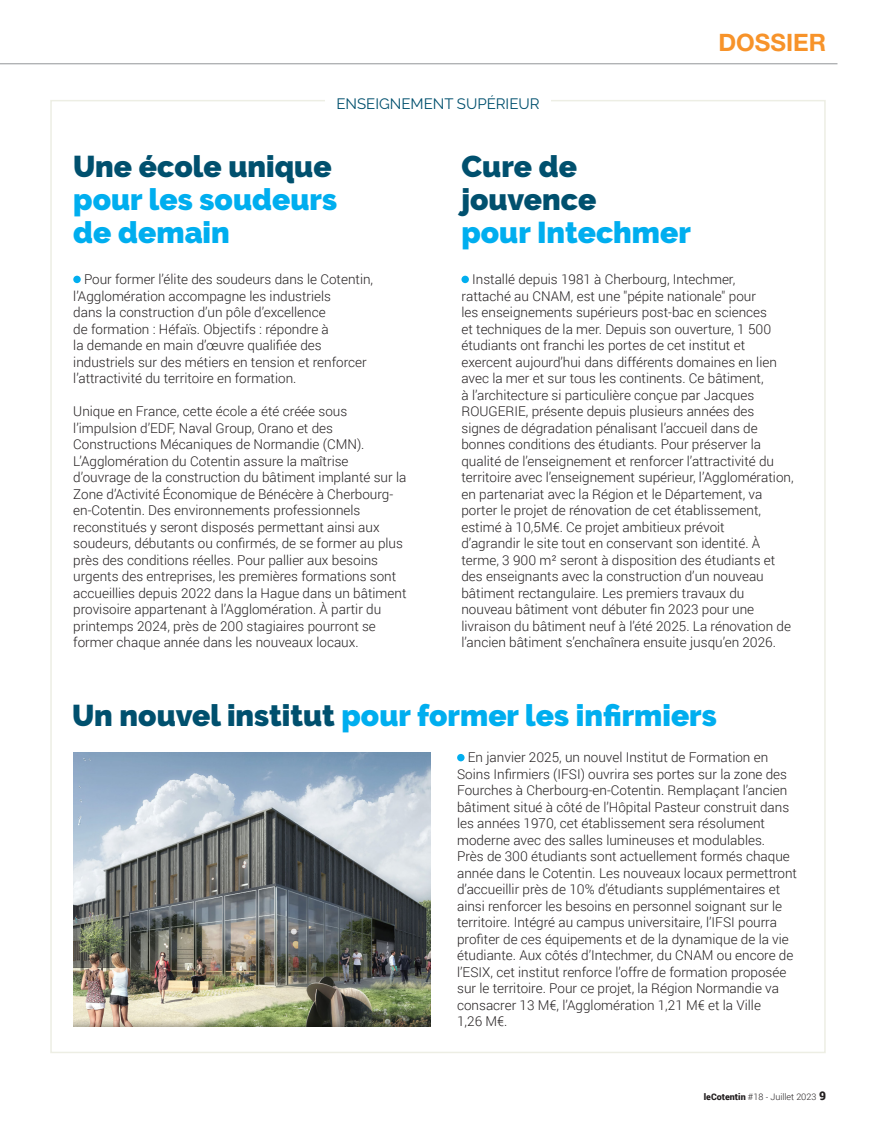
<style>
.page{position:relative;width:893px;height:1127px;background:#fff}
.page>*{position:absolute;margin:0;border:0;box-sizing:border-box;transform-origin:0 0}
.t1{font:900 30px "Raleway";color:#00aeef}
.t2{font:900 30px "Raleway";color:#00506e}
.t3{font:700 24px "Helvetica Neue LT Std";color:#f7932a}
.t4{font:15px "Raleway";color:#00506e}
.t5{font:300 13.5px/16.5px "Roboto";color:#231f20}
.t6{font:300 9px "Roboto";color:#231f20}
.s1{color:#00506e}
.s2{font-weight:900}
.s3{font-weight:900;font-size:12px}
</style>
<div class="page">
<hr style="left:0;top:64px;width:837px;height:1px;background:#939598">
<div style="left:73px;top:276px;width:8px;height:7px;background:#00aeef;border-radius:50%"></div>
<div style="left:461px;top:276px;width:8px;height:7px;background:#00aeef;border-radius:50%"></div>
<div style="left:457px;top:754px;width:8px;height:7px;background:#00aeef;border-radius:50%"></div>
<img style="left:74px;top:752px;width:356px;height:274px">
<p class="t4" style="left:336px;top:95px;width:205px">ENSEIGNEMENT SUPÉRIEUR</p>
<p class="t2" style="left:73px;top:149px;width:260px">Une école unique</p>
<p class="t1" style="left:73px;top:182px;width:265px">pour les soudeurs</p>
<p class="t1" style="left:73px;top:215px;width:158px">de demain</p>
<p class="t2" style="left:461px;top:149px;width:117px">Cure de</p>
<p class="t2" style="left:461px;top:182px;width:136px">jouvence</p>
<p class="t1" style="left:461px;top:215px;width:231px">pour Intechmer</p>
<p class="t3" style="left:718px;top:28px;width:109px">DOSSIER</p>
<p class="t5" style="left:73px;top:271px;width:301px;text-indent:11px">Pour former l’élite des soudeurs dans le Cotentin, l’Agglomération accompagne les industriels<br>dans la construction d’un pôle d’excellence<br>de formation : Héfaïs. Objectifs : répondre à<br>la demande en main d’œuvre qualifiée des industriels sur des métiers en tension et renforcer l’attractivité du territoire en formation.</p>
<p class="t5" style="left:73px;top:403px;width:335px">Unique en France, cette école a été créée sous l’impulsion d’EDF, Naval Group, Orano et des Constructions Mécaniques de Normandie (CMN).<br>L’Agglomération du Cotentin assure la maîtrise d’ouvrage de la construction du bâtiment implanté sur la Zone d’Activité Économique de Bénécère à Cherbourg&shy;en-Cotentin. Des environnements professionnels reconstitués y seront disposés permettant ainsi aux soudeurs, débutants ou confirmés, de se former au plus près des conditions réelles. Pour pallier aux besoins urgents des entreprises, les premières formations sont accueillies depuis 2022 dans la Hague dans un bâtiment provisoire appartenant à l’Agglomération. À partir du printemps 2024, près de 200 stagiaires pourront se former chaque année dans les nouveaux locaux.</p>
<p class="t5" style="left:461px;top:271px;width:334px;text-indent:11px">Installé depuis 1981 à Cherbourg, Intechmer,<br>rattaché au CNAM, est une ''pépite nationale'' pour<br>les enseignements supérieurs post-bac en sciences<br>et techniques de la mer. Depuis son ouverture, 1 500 étudiants ont franchi les portes de cet institut et exercent aujourd’hui dans différents domaines en lien avec la mer et sur tous les continents. Ce bâtiment,<br>à l’architecture si particulière conçue par Jacques ROUGERIE, présente depuis plusieurs années des signes de dégradation pénalisant l’accueil dans de bonnes conditions des étudiants. Pour préserver la qualité de l’enseignement et renforcer l’attractivité du territoire avec l’enseignement supérieur, l’Agglomération, en partenariat avec la Région et le Département, va porter le projet de rénovation de cet établissement, estimé à 10,5M€. Ce projet ambitieux prévoit<br>d’agrandir le site tout en conservant son identité. À terme, 3 900 m² seront à disposition des étudiants et des enseignants avec la construction d’un nouveau bâtiment rectangulaire. Les premiers travaux du nouveau bâtiment vont débuter fin 2023 pour une livraison du bâtiment neuf à l’été 2025. La rénovation de l’ancien bâtiment s’enchaînera ensuite jusqu’en 2026.</p>
<p class="t1" style="left:72px;top:698px;width:646px"><span class="s1">Un nouvel institut</span> pour former les infirmiers</p>
<p class="t5" style="left:457px;top:749px;width:341px;text-indent:11px">En janvier 2025, un nouvel Institut de Formation en Soins Infirmiers (IFSI) ouvrira ses portes sur la zone des Fourches à Cherbourg-en-Cotentin. Remplaçant l’ancien bâtiment situé à côté de l’Hôpital Pasteur construit dans les années 1970, cet établissement sera résolument moderne avec des salles lumineuses et modulables.<br>Près de 300 étudiants sont actuellement formés chaque année dans le Cotentin. Les nouveaux locaux permettront d’accueillir près de 10% d’étudiants supplémentaires et ainsi renforcer les besoins en personnel soignant sur le territoire. Intégré au campus universitaire, l’IFSI pourra profiter de ces équipements et de la dynamique de la vie étudiante. Aux côtés d’Intechmer, du CNAM ou encore de l’ESIX, cet institut renforce l’offre de formation proposée sur le territoire. Pour ce projet, la Région Normandie va consacrer 13 M€, l’Agglomération 1,21 M€ et la Ville</p>
<p class="t5" style="left:457px;top:1013px;width:52px">1,26 M€.</p>
<p class="t6" style="left:704px;top:1090px;width:124px"><span class="s2">leCotentin</span> #18 - Juillet 2023 <span class="s3">9</span></p>
</div>
